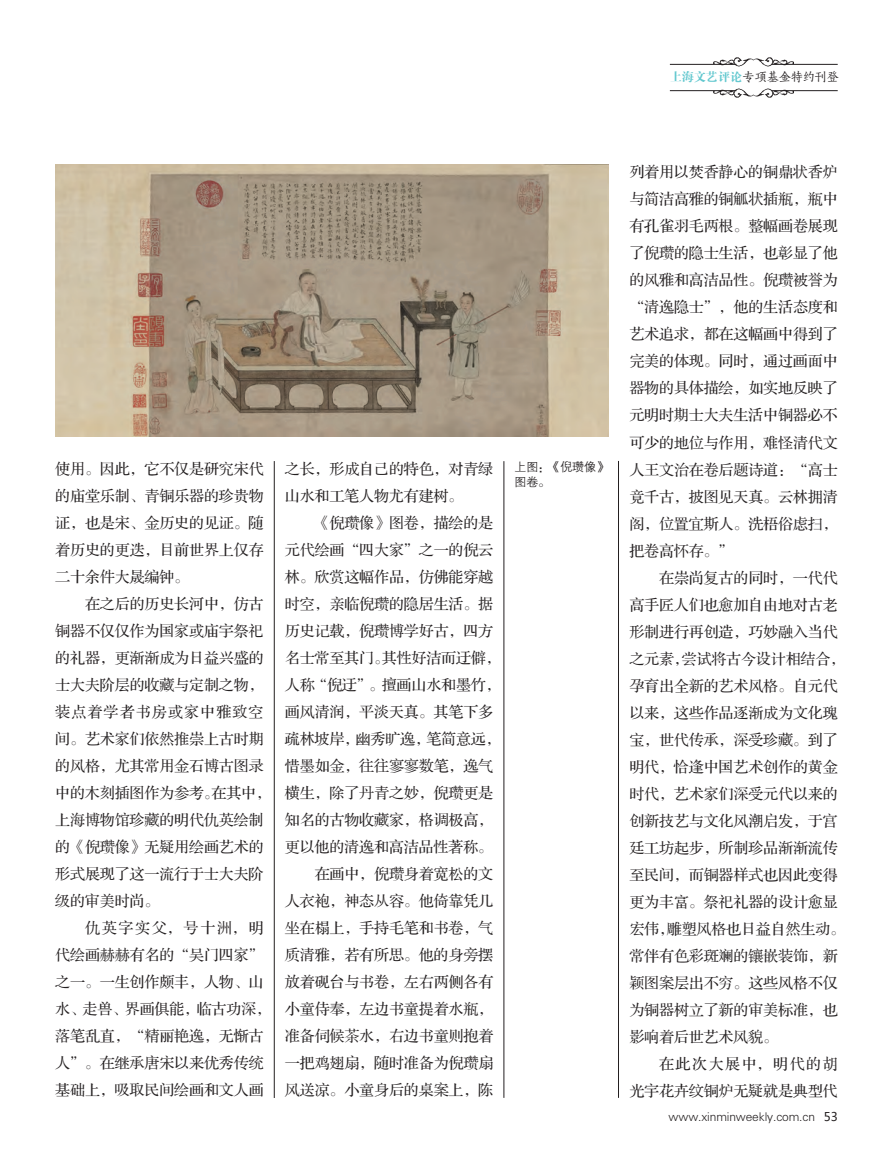
<style>
.page{position:relative;width:893px;height:1157px;background:#fff}
.page>*{position:absolute;margin:0;border:0;box-sizing:border-box;transform-origin:0 0}
.t1{font:15px "FZS3 JW GB1 0";letter-spacing:-.01em;color:#231f20}
.t2{font:15px "FZS3 JW GB1 0";letter-spacing:.075em;color:#231f20}
.t3{font:15px "FZS3 JW GB1 0";letter-spacing:.115em;color:#231f20}
.t4{font:15px "FZS3 JW GB1 0";letter-spacing:.1em;color:#231f20}
.t5{font:12.15px "FZSKBXKJW GB1 0";letter-spacing:-.01em;color:#231f20}
.t6{font:12px "FZXH1 JW GB1 0";letter-spacing:-.01em;color:#231f20}
.t7{font:12px/15px "FZZDXJW GB1 0";letter-spacing:-.01em;color:#231f20}
.s1{font-family:"FZDBSJW GB1 0";color:#63c8cf}
.s2{font-family:"Microsoft Ya Hei"}
</style>
<div class="page">
<img style="left:714px;top:57px;width:80px;height:10px">
<hr style="left:670px;top:64px;width:66px;height:1px;background:#231f20">
<hr style="left:771px;top:64px;width:67px;height:1px;background:#231f20">
<img style="left:714px;top:88px;width:80px;height:10px">
<hr style="left:670px;top:90px;width:66px;height:1px;background:#231f20">
<hr style="left:771px;top:90px;width:67px;height:1px;background:#231f20">
<hr style="left:504px;top:461px;width:1px;height:636px;background:#231f20">
<hr style="left:618px;top:461px;width:1px;height:636px;background:#231f20">
<hr style="left:274px;top:461px;width:1px;height:637px;background:#231f20">
<img style="left:55px;top:165px;width:553px;height:271px">
<p class="t5" style="left:670px;top:71px;width:171px"><span class="s1">上海文艺评论</span>专项基金特约刊登</p>
<p class="t1" style="left:55px;top:461px;width:210px">使用。因此，它不仅是研究宋代</p>
<p class="t1" style="left:55px;top:488px;width:210px">的庙堂乐制、青铜乐器的珍贵物</p>
<p class="t1" style="left:55px;top:515px;width:210px">证，也是宋、金历史的见证。随</p>
<p class="t1" style="left:55px;top:542px;width:210px">着历史的更迭，目前世界上仅存</p>
<p class="t1" style="left:55px;top:569px;width:135px">二十余件大晟编钟。</p>
<p class="t1" style="left:85px;top:596px;width:180px">在之后的历史长河中，仿古</p>
<p class="t1" style="left:55px;top:623px;width:210px">铜器不仅仅作为国家或庙宇祭祀</p>
<p class="t1" style="left:55px;top:650px;width:210px">的礼器，更渐渐成为日益兴盛的</p>
<p class="t1" style="left:55px;top:677px;width:210px">士大夫阶层的收藏与定制之物，</p>
<p class="t2" style="left:55px;top:704px;width:210px">装点着学者书房或家中雅致空</p>
<p class="t1" style="left:55px;top:731px;width:210px">间。艺术家们依然推崇上古时期</p>
<p class="t1" style="left:55px;top:758px;width:210px">的风格，尤其常用金石博古图录</p>
<p class="t1" style="left:55px;top:785px;width:217px">中的木刻插图作为参考。在其中，</p>
<p class="t1" style="left:55px;top:812px;width:210px">上海博物馆珍藏的明代仇英绘制</p>
<p class="t1" style="left:55px;top:839px;width:210px">的《倪瓒像》无疑用绘画艺术的</p>
<p class="t1" style="left:55px;top:866px;width:210px">形式展现了这一流行于士大夫阶</p>
<p class="t1" style="left:55px;top:893px;width:106px">级的审美时尚。</p>
<p class="t3" style="left:85px;top:920px;width:180px">仇英字实父，号十洲，明</p>
<p class="t1" style="left:55px;top:947px;width:210px">代绘画赫赫有名的“吴门四家”</p>
<p class="t1" style="left:55px;top:974px;width:210px">之一。一生创作颇丰，人物、山</p>
<p class="t1" style="left:55px;top:1001px;width:217px">水、走兽、界画俱能，临古功深，</p>
<p class="t1" style="left:55px;top:1028px;width:210px">落笔乱直，“精丽艳逸，无惭古</p>
<p class="t1" style="left:55px;top:1055px;width:210px">人”。在继承唐宋以来优秀传统</p>
<p class="t1" style="left:55px;top:1082px;width:210px">基础上，吸取民间绘画和文人画</p>
<p class="t1" style="left:285px;top:461px;width:210px">之长，形成自己的特色，对青绿</p>
<p class="t1" style="left:285px;top:488px;width:180px">山水和工笔人物尤有建树。</p>
<p class="t1" style="left:315px;top:515px;width:180px">《倪瓒像》图卷，描绘的是</p>
<p class="t1" style="left:285px;top:542px;width:210px">元代绘画“四大家”之一的倪云</p>
<p class="t1" style="left:285px;top:569px;width:210px">林。欣赏这幅作品，仿佛能穿越</p>
<p class="t1" style="left:285px;top:596px;width:210px">时空，亲临倪瓒的隐居生活。据</p>
<p class="t1" style="left:285px;top:623px;width:210px">历史记载，倪瓒博学好古，四方</p>
<p class="t1" style="left:285px;top:650px;width:217px">名士常至其门。其性好洁而迂僻，</p>
<p class="t1" style="left:285px;top:677px;width:217px">人称“倪迂”。擅画山水和墨竹，</p>
<p class="t1" style="left:285px;top:704px;width:210px">画风清润，平淡天真。其笔下多</p>
<p class="t1" style="left:285px;top:731px;width:217px">疏林坡岸，幽秀旷逸，笔简意远，</p>
<p class="t1" style="left:285px;top:758px;width:210px">惜墨如金，往往寥寥数笔，逸气</p>
<p class="t1" style="left:285px;top:785px;width:210px">横生，除了丹青之妙，倪瓒更是</p>
<p class="t1" style="left:285px;top:812px;width:210px">知名的古物收藏家，格调极高，</p>
<p class="t1" style="left:285px;top:839px;width:210px">更以他的清逸和高洁品性著称。</p>
<p class="t1" style="left:315px;top:866px;width:180px">在画中，倪瓒身着宽松的文</p>
<p class="t1" style="left:285px;top:893px;width:210px">人衣袍，神态从容。他倚靠凭几</p>
<p class="t1" style="left:285px;top:920px;width:210px">坐在榻上，手持毛笔和书卷，气</p>
<p class="t1" style="left:285px;top:947px;width:210px">质清雅，若有所思。他的身旁摆</p>
<p class="t1" style="left:285px;top:974px;width:210px">放着砚台与书卷，左右两侧各有</p>
<p class="t1" style="left:285px;top:1001px;width:210px">小童侍奉，左边书童提着水瓶，</p>
<p class="t1" style="left:285px;top:1028px;width:210px">准备伺候茶水，右边书童则抱着</p>
<p class="t1" style="left:285px;top:1055px;width:210px">一把鸡翅扇，随时准备为倪瓒扇</p>
<p class="t1" style="left:285px;top:1082px;width:210px">风送凉。小童身后的桌案上，陈</p>
<p class="t7" style="left:514px;top:460px;width:95px">上图：《倪瓒像》图卷。</p>
<p class="t1" style="left:629px;top:164px;width:210px">列着用以焚香静心的铜鼎状香炉</p>
<p class="t1" style="left:629px;top:191px;width:210px">与简洁高雅的铜觚状插瓶，瓶中</p>
<p class="t1" style="left:629px;top:218px;width:210px">有孔雀羽毛两根。整幅画卷展现</p>
<p class="t1" style="left:629px;top:245px;width:210px">了倪瓒的隐士生活，也彰显了他</p>
<p class="t1" style="left:629px;top:272px;width:210px">的风雅和高洁品性。倪瓒被誉为</p>
<p class="t1" style="left:629px;top:299px;width:210px">“清逸隐士”，他的生活态度和</p>
<p class="t1" style="left:629px;top:326px;width:210px">艺术追求，都在这幅画中得到了</p>
<p class="t1" style="left:629px;top:353px;width:210px">完美的体现。同时，通过画面中</p>
<p class="t1" style="left:629px;top:380px;width:210px">器物的具体描绘，如实地反映了</p>
<p class="t1" style="left:629px;top:407px;width:210px">元明时期士大夫生活中铜器必不</p>
<p class="t1" style="left:629px;top:434px;width:210px">可少的地位与作用，难怪清代文</p>
<p class="t1" style="left:629px;top:461px;width:210px">人王文治在卷后题诗道：“高士</p>
<p class="t1" style="left:629px;top:488px;width:210px">竟千古，披图见天真。云林拥清</p>
<p class="t1" style="left:629px;top:515px;width:210px">阁，位置宜斯人。洗梧俗虑扫，</p>
<p class="t1" style="left:629px;top:542px;width:106px">把卷高怀存。”</p>
<p class="t1" style="left:659px;top:569px;width:180px">在崇尚复古的同时，一代代</p>
<p class="t1" style="left:629px;top:596px;width:210px">高手匠人们也愈加自由地对古老</p>
<p class="t1" style="left:629px;top:623px;width:210px">形制进行再创造，巧妙融入当代</p>
<p class="t1" style="left:629px;top:650px;width:217px">之元素，尝试将古今设计相结合，</p>
<p class="t1" style="left:629px;top:677px;width:210px">孕育出全新的艺术风格。自元代</p>
<p class="t1" style="left:629px;top:704px;width:210px">以来，这些作品逐渐成为文化瑰</p>
<p class="t1" style="left:629px;top:731px;width:210px">宝，世代传承，深受珍藏。到了</p>
<p class="t1" style="left:629px;top:758px;width:210px">明代，恰逢中国艺术创作的黄金</p>
<p class="t1" style="left:629px;top:785px;width:210px">时代，艺术家们深受元代以来的</p>
<p class="t1" style="left:629px;top:812px;width:210px">创新技艺与文化风潮启发，于宫</p>
<p class="t1" style="left:629px;top:839px;width:210px">廷工坊起步，所制珍品渐渐流传</p>
<p class="t1" style="left:629px;top:866px;width:210px">至民间，而铜器样式也因此变得</p>
<p class="t1" style="left:629px;top:893px;width:210px">更为丰富。祭祀礼器的设计愈显</p>
<p class="t1" style="left:629px;top:920px;width:217px">宏伟，雕塑风格也日益自然生动。</p>
<p class="t1" style="left:629px;top:947px;width:210px">常伴有色彩斑斓的镶嵌装饰，新</p>
<p class="t1" style="left:629px;top:974px;width:210px">颖图案层出不穷。这些风格不仅</p>
<p class="t1" style="left:629px;top:1001px;width:210px">为铜器树立了新的审美标准，也</p>
<p class="t1" style="left:629px;top:1028px;width:150px">影响着后世艺术风貌。</p>
<p class="t4" style="left:659px;top:1055px;width:180px">在此次大展中，明代的胡</p>
<p class="t1" style="left:629px;top:1082px;width:210px">光宇花卉纹铜炉无疑就是典型代</p>
<p class="t6" style="left:669px;top:1109px;width:171px">www.xinminweekly.com.cn <span class="s2">53</span></p>
</div>
